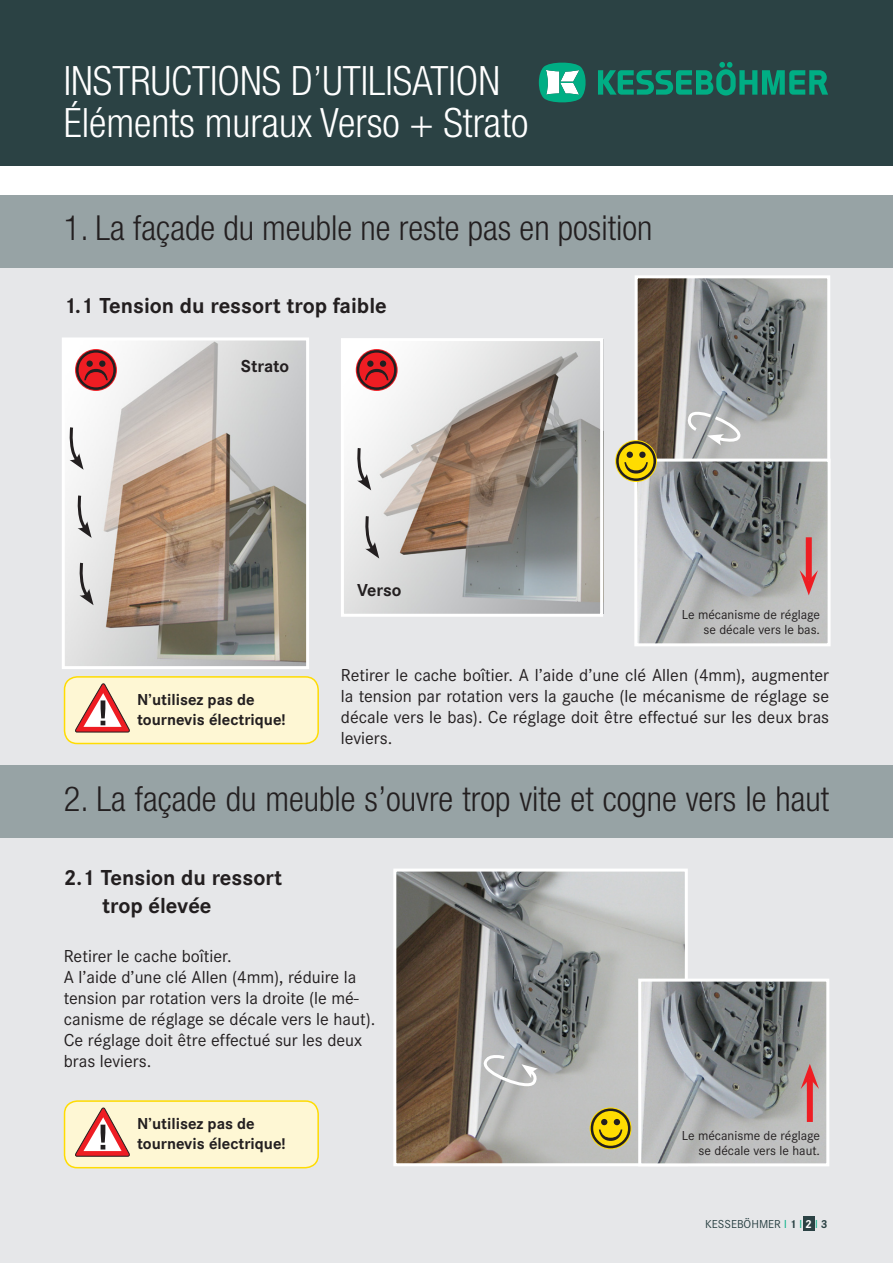
<style>
.page{position:relative;width:893px;height:1263px;background:#fff}
.page>*{position:absolute;margin:0;border:0;box-sizing:border-box;transform-origin:0 0}
.t1{font:300 condensed 40.5px/42px "Helvetica Neue";color:#fff}
.t2{font:300 condensed 34.5px "Helvetica Neue";color:#231f20}
.t3{font:700 22.5px/28.2px "Corporate S";color:#231f20}
.t4{font:18px/21px "Corporate S";color:#231f20;text-align:justify}
.t5{font:700 18px "Corporate S";letter-spacing:-.005em;color:#231f20}
.t6{font:700 16.5px/19.5px "Corporate S";color:#231f20}
.t7{font:13.5px/15px "Corporate S";color:#231f20;text-align:right}
.t8{font:12px "Corporate S";color:#2b4244}
.s1{color:#00ae84}
.s2{font-weight:700}
.s3{font-weight:700;color:#fff}
</style>
<div class="page">
<div style="left:0;top:0;width:893px;height:166px;background:#2b4244"></div>
<svg style="left:539px;top:62px;width:47px;height:41px;background:#4db099"></svg>
<svg style="left:598px;top:62px;width:230px;height:34px"></svg>
<div style="left:0;top:196px;width:893px;height:1067px;background:#e6e7e9"></div>
<div style="left:0;top:196px;width:893px;height:72px;background:#97a3a5"></div>
<div style="left:0;top:766px;width:893px;height:72px;background:#97a3a5"></div>
<img style="left:397px;top:872px;width:287px;height:290px">
<div style="left:393px;top:868px;width:295px;height:298px;border:3px solid #fff"></div>
<img style="left:638px;top:279px;width:189px;height:363px">
<div style="left:635px;top:275px;width:195px;height:187px;border:3px solid #fff"></div>
<img style="left:66px;top:341px;width:239px;height:324px">
<div style="left:62px;top:337px;width:247px;height:332px;border:3px solid #fff"></div>
<svg style="left:75px;top:349px;width:42px;height:42px"></svg>
<svg style="left:76px;top:350px;width:40px;height:40px;background:#b74044"></svg>
<div style="left:803px;top:1216px;width:11px;height:15px;background:#2b4244"></div>
<img style="left:642px;top:982px;width:183px;height:180px">
<div style="left:638px;top:978px;width:191px;height:188px;border:3px solid #fff"></div>
<svg style="left:590px;top:1107px;width:41px;height:42px"></svg>
<svg style="left:591px;top:1108px;width:39px;height:40px;background:#b8a325"></svg>
<svg style="left:478px;top:1053px;width:65px;height:38px;background:#bec0c1"></svg>
<div style="left:634px;top:459px;width:197px;height:187px;border:3px solid #fff"></div>
<svg style="left:686px;top:402px;width:54px;height:45px;background:#bebfc0"></svg>
<div style="left:806px;top:537px;width:6px;height:44px;background:#ee1d23"></div>
<svg style="left:800px;top:570px;width:18px;height:25px"></svg>
<div style="left:807px;top:1078px;width:6px;height:44px;background:#ee1d23"></div>
<svg style="left:801px;top:1064px;width:18px;height:25px"></svg>
<svg style="left:69px;top:424px;width:15px;height:46px"></svg>
<svg style="left:77px;top:493px;width:15px;height:45px"></svg>
<img style="left:345px;top:342px;width:254px;height:271px">
<div style="left:341px;top:338px;width:262px;height:279px;border:3px solid #fff"></div>
<svg style="left:356px;top:349px;width:42px;height:42px"></svg>
<svg style="left:357px;top:350px;width:40px;height:40px;background:#b84144"></svg>
<svg style="left:356px;top:445px;width:15px;height:45px"></svg>
<svg style="left:364px;top:513px;width:15px;height:45px"></svg>
<svg style="left:615px;top:440px;width:42px;height:42px"></svg>
<svg style="left:616px;top:441px;width:40px;height:40px;background:#b8a225"></svg>
<svg style="left:79px;top:560px;width:15px;height:45px"></svg>
<img style="left:707px;top:406px;width:13px;height:19px">
<div style="left:65px;top:677px;width:253px;height:66px;background:#fef7d4;border-radius:13px"></div>
<div style="left:64px;top:676px;width:255px;height:68px;border:2px solid #ffdc01;border-radius:13px"></div>
<svg style="left:75px;top:683px;width:55px;height:49px"></svg>
<div style="left:65px;top:1101px;width:253px;height:67px;background:#fef7d4;border-radius:13px"></div>
<div style="left:64px;top:1100px;width:255px;height:68px;border:2px solid #ffdc01;border-radius:13px"></div>
<svg style="left:75px;top:1107px;width:55px;height:49px"></svg>
<h1 class="t1" style="left:64px;top:60px;width:466px">INSTRUCTIONS D’UTILISATION<br>Éléments muraux Verso + Strato</h1>
<h2 class="t2" style="left:64px;top:208px;width:590px">1. La façade du meuble ne reste pas en position</h2>
<p class="t3" style="left:64px;top:291px;width:324px">1.1 Tension du ressort trop faible</p>
<p class="t5" style="left:241px;top:355px;width:50px">Strato</p>
<p class="t6" style="left:137px;top:690px;width:150px">N’utilisez pas de tournevis électrique!</p>
<p class="t5" style="left:357px;top:579px;width:46px">Verso</p>
<p class="t7" style="left:682px;top:607px;width:140px">Le mécanisme de réglage se décale vers le bas.</p>
<p class="t4" style="left:341px;top:664px;width:490px">Retirer le cache boîtier. A l’aide d’une clé Allen (4mm), augmenter la tension par rotation vers la gauche (le mécanisme de réglage se décale vers le bas). Ce réglage doit être effectué sur les deux bras leviers.</p>
<h2 class="t2" style="left:64px;top:779px;width:767px">2. La façade du meuble s’ouvre trop vite et cogne vers le haut</h2>
<p class="t3" style="left:102px;top:864px;width:181px;text-indent:-38px">2.1 Tension du ressort trop élevée</p>
<p class="t4" style="left:64px;top:946px;width:313px;text-align:left">Retirer le cache boîtier.<br>A l’aide d’une clé Allen (4mm), réduire la tension par rotation vers la droite (le mé&shy;canisme de réglage se décale vers le haut).<br>Ce réglage doit être effectué sur les deux bras leviers.</p>
<p class="t6" style="left:137px;top:1114px;width:150px">N’utilisez pas de tournevis électrique!</p>
<p class="t7" style="left:682px;top:1128px;width:140px">Le mécanisme de réglage se décale vers le haut.</p>
<p class="t8" style="left:705px;top:1217px;width:124px">KESSEBÖHMER <span class="s1">l</span> <span class="s2">1</span> <span class="s1">l</span> <span class="s3">2</span> <span class="s1">l</span> <span class="s2">3</span></p>
</div>
